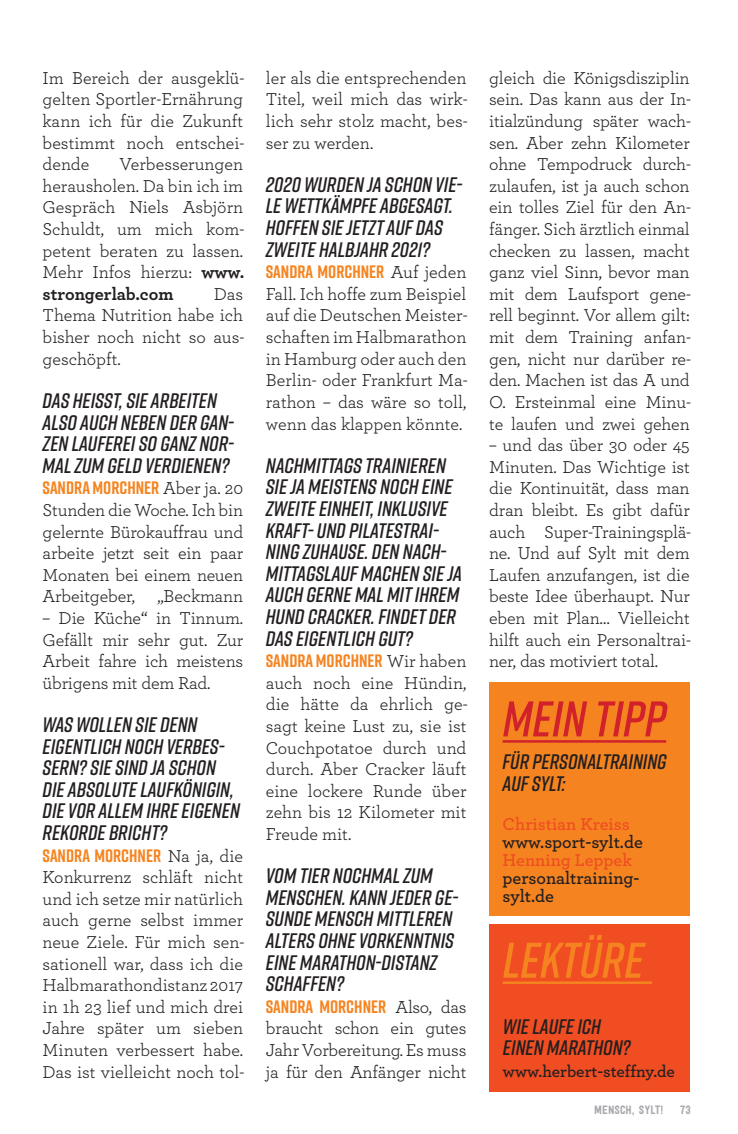
<style>
.page{position:relative;width:738px;height:1134px;background:#fff}
.page>*{position:absolute;margin:0;border:0;box-sizing:border-box;transform-origin:0 0}
.t1{font:italic 600 50px "Rift";color:#d1222c}
.t2{font:italic 600 50px "Rift";color:#f58420}
.t3{font:italic 600 21px/21.6px "Rift";color:#231f20}
.t4{font:18px/21.6px "Archer";letter-spacing:-.01em;color:#231f20;text-align:justify}
.t5{font:700 18px "Rift";color:#f58420}
.t6{font:600 18px/18px "Archer";color:#231f20}
.t7{font:600 18px "Archer";color:#f04d22}
.t8{font:600 17px "Archer";color:#231f20}
.t9{font:12px "Festivo Letters No.1";color:#a8a9ad}
.s1{font-weight:700}
.s2{font-family:"Archer";font-weight:400;color:#231f20}
</style>
<div class="page">
<div style="left:489px;top:682px;width:200px;height:234px;background:#f58420"></div>
<div style="left:489px;top:924px;width:200px;height:167px;background:#f04d22"></div>
<hr style="left:502px;top:981px;width:149px;height:3px;background:#f58420">
<hr style="left:502px;top:740px;width:163px;height:3px;background:#d1222c">
<p class="t4" style="left:43px;top:67px;width:203px">Im Bereich der ausgeklü&shy;gelten Sportler-Ernährung kann ich für die Zukunft bestimmt noch entschei&shy;dende</p>
<p class="t4" style="left:43px;top:153px;width:203px;text-indent:77px">Verbesserungen herausholen. Da bin ich im Gespräch Niels Asbjörn Schuldt, um mich kom&shy;petent beraten zu lassen.<br>Mehr Infos hierzu: <span class="s1">www. strongerlab.com</span></p>
<p class="t4" style="left:43px;top:283px;width:203px;text-indent:171px">Das Thema Nutrition habe ich bisher noch nicht so aus&shy;geschöpft.</p>
<p class="t3" style="left:43px;top:389px;width:193px">DAS HEIßT, SIE ARBEITEN<br>ALSO AUCH NEBEN DER GAN-<br>ZEN LAUFEREI SO GANZ NOR-<br>MAL ZUM GELD VERDIENEN?</p>
<p class="t5" style="left:43px;top:475px;width:202px">SANDRA MORCHNER <span class="s2">Aber ja. 20</span></p>
<p class="t4" style="left:43px;top:499px;width:202px">Stunden die Woche. Ich bin gelernte Bürokauffrau und arbeite jetzt seit ein paar Monaten bei einem neuen Arbeitgeber, „Beckmann</p>
<p class="t4" style="left:43px;top:607px;width:202px">– Die Küche“ in Tinnum.<br>Gefällt mir sehr gut. Zur Arbeit fahre ich meistens übrigens mit dem Rad.</p>
<p class="t3" style="left:43px;top:713px;width:199px">WAS WOLLEN SIE DENN<br>EIGENTLICH NOCH VERBES-<br>SERN? SIE SIND JA SCHON<br>DIE ABSOLUTE LAUFKÖNIGIN,<br>DIE VOR ALLEM IHRE EIGENEN<br>REKORDE BRICHT?</p>
<p class="t5" style="left:43px;top:842px;width:202px">SANDRA MORCHNER <span class="s2">Na ja, die</span></p>
<p class="t4" style="left:43px;top:866px;width:203px">Konkurrenz schläft nicht und ich setze mir natürlich auch gerne selbst immer neue Ziele. Für mich sen&shy;sationell war, dass ich die Halbmarathondistanz 2017 in 1h 23 lief und mich drei Jahre später um sieben Minuten verbessert habe.<br>Das ist vielleicht noch tol-</p>
<p class="t4" style="left:266px;top:67px;width:203px">ler als die entsprechenden Titel, weil mich das wirk&shy;lich sehr stolz macht, bes&shy;ser zu werden.</p>
<p class="t3" style="left:266px;top:173px;width:198px">2020 WURDEN JA SCHON VIE-<br>LE WETTKÄMPFE ABGESAGT.<br>HOFFEN SIE JETZT AUF DAS<br>ZWEITE HALBJAHR 2021?</p>
<p class="t5" style="left:266px;top:259px;width:202px">SANDRA MORCHNER <span class="s2">Auf jeden</span></p>
<p class="t4" style="left:266px;top:283px;width:203px">Fall. Ich hoffe zum Beispiel auf die Deutschen Meister&shy;schaften im Halbmarathon in Hamburg oder auch den Berlin- oder Frankfurt Ma&shy;rathon – das wäre so toll, wenn das klappen könnte.</p>
<p class="t3" style="left:266px;top:454px;width:197px">NACHMITTAGS TRAINIEREN<br>SIE JA MEISTENS NOCH EINE<br>ZWEITE EINHEIT, INKLUSIVE<br>KRAFT- UND PILATESTRAI-<br>NING ZUHAUSE. DEN NACH-<br>MITTAGSLAUF MACHEN SIE JA<br>AUCH GERNE MAL MIT IHREM<br>HUND CRACKER. FINDET DER<br>DAS EIGENTLICH GUT?</p>
<p class="t5" style="left:266px;top:648px;width:202px">SANDRA MORCHNER <span class="s2">Wir haben</span></p>
<p class="t4" style="left:266px;top:671px;width:203px">auch noch eine Hündin, die hätte da ehrlich ge&shy;sagt keine Lust zu, sie ist Couchpotatoe durch und durch. Aber Cracker läuft eine lockere Runde über zehn bis 12 Kilometer mit Freude mit.</p>
<p class="t3" style="left:266px;top:864px;width:194px">VOM TIER NOCHMAL ZUM<br>MENSCHEN. KANN JEDER GE-<br>SUNDE MENSCH MITTLEREN<br>ALTERS OHNE VORKENNTNIS<br>EINE MARATHON-DISTANZ<br>SCHAFFEN?</p>
<p class="t5" style="left:266px;top:993px;width:202px">SANDRA MORCHNER <span class="s2">Also, das</span></p>
<p class="t4" style="left:266px;top:1017px;width:202px">braucht schon ein gutes Jahr Vorbereitung. Es muss ja für den Anfänger nicht</p>
<p class="t4" style="left:488px;top:67px;width:203px">gleich die Königsdisziplin sein. Das kann aus der In&shy;itialzündung später wach&shy;sen. Aber zehn Kilometer ohne Tempodruck durch&shy;zulaufen, ist ja auch schon ein tolles Ziel für den An&shy;fänger. Sich ärztlich einmal checken zu lassen, macht ganz viel Sinn, bevor man mit dem Laufsport gene&shy;rell beginnt. Vor allem gilt: mit dem Training anfan&shy;gen, nicht nur darüber re&shy;den. Machen ist das A und O. Ersteinmal eine Minu&shy;te laufen und zwei gehen</p>
<p class="t4" style="left:488px;top:434px;width:203px">– und das über 30 oder 45<br>Minuten. Das Wichtige ist die Kontinuität, dass man dran bleibt. Es gibt dafür auch Super-Trainingsplä&shy;ne. Und auf Sylt mit dem Laufen anzufangen, ist die beste Idee überhaupt. Nur eben mit Plan… Vielleicht hilft auch ein Personaltrai&shy;ner, das motiviert total.</p>
<h1 class="t1" style="left:502px;top:683px;width:165px">MEIN TIPP</h1>
<p class="t3" style="left:502px;top:750px;width:165px">FÜR PERSONALTRAINING<br>AUF SYLT:</p>
<p class="t7" style="left:502px;top:813px;width:129px">Christian Kreiss</p>
<p class="t6" style="left:502px;top:833px;width:142px">www.sport-sylt.de</p>
<p class="t7" style="left:502px;top:849px;width:131px">Henning Leppek</p>
<p class="t6" style="left:502px;top:869px;width:138px">personaltraining&shy;sylt.de</p>
<h1 class="t2" style="left:502px;top:925px;width:143px">LEKTÜRE</h1>
<p class="t3" style="left:502px;top:1015px;width:129px">WIE LAUFE ICH<br>EINEN MARATHON?</p>
<p class="t8" style="left:502px;top:1060px;width:173px">www.herbert-steffny.de</p>
<p class="t9" style="left:593px;top:1102px;width:71px">MENSCH, SYLT!</p>
<p class="t9" style="left:679px;top:1102px;width:12px">73</p>
</div>
